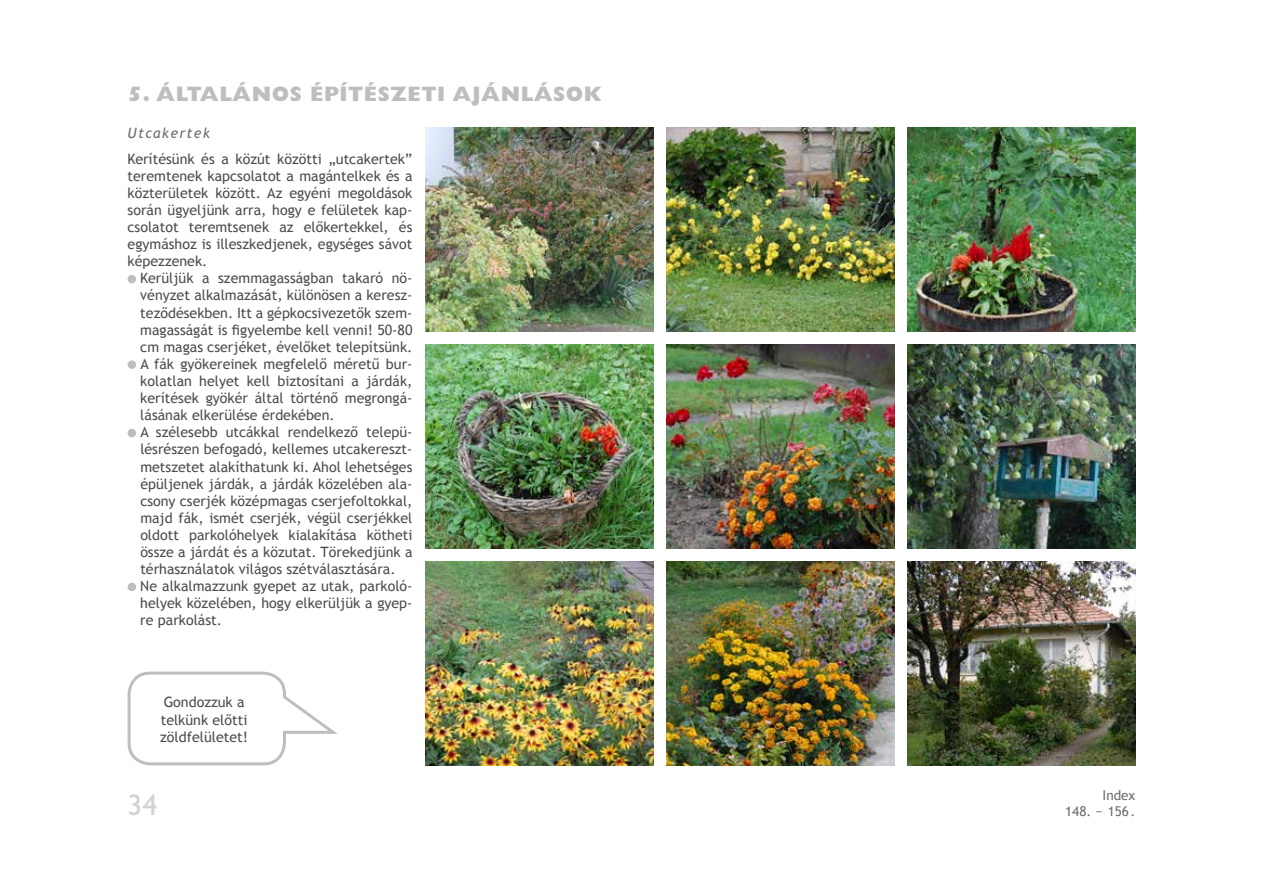
<style>
.page{position:relative;width:1263px;height:893px;background:#fff}
.page>*{position:absolute;margin:0;border:0;box-sizing:border-box;transform-origin:0 0}
.t1{font:30px "H Gill Sans A";color:#d1d3d4}
.t2{font:21px "H Gill Sans Extra Bold A";letter-spacing:.03em;color:#bcbec0}
.t3{font:14.25px/17.1px "Trebuchet MS";color:#4d4d4f}
.t4{font:italic 14.25px "Trebuchet MS";letter-spacing:.09em;color:#6d6e71}
.t5{font:13.5px/16.4px "Trebuchet MS";color:#6d6e71;text-align:right}
</style>
<div class="page">
<div style="left:128px;top:275px;width:8px;height:8px;background:#bcbec0;border-radius:50%"></div>
<div style="left:128px;top:360px;width:8px;height:9px;background:#bcbec0;border-radius:50%"></div>
<div style="left:128px;top:429px;width:8px;height:8px;background:#bcbec0;border-radius:50%"></div>
<div style="left:128px;top:583px;width:8px;height:8px;background:#bcbec0;border-radius:50%"></div>
<svg style="left:127px;top:671px;width:211px;height:95px"></svg>
<img style="left:425px;top:128px;width:228px;height:204px">
<img style="left:425px;top:561px;width:228px;height:204px">
<img style="left:425px;top:344px;width:228px;height:205px">
<img style="left:907px;top:128px;width:228px;height:204px">
<img style="left:907px;top:561px;width:228px;height:204px">
<img style="left:907px;top:344px;width:228px;height:205px">
<img style="left:666px;top:128px;width:228px;height:204px">
<img style="left:666px;top:561px;width:228px;height:204px">
<img style="left:666px;top:344px;width:228px;height:205px">
<h2 class="t2" style="left:128px;top:81px;width:475px">5. ÁLTALÁNOS ÉPÍTÉSZETI AJÁNLÁSOK</h2>
<p class="t4" style="left:128px;top:125px;width:84px">Utcakertek</p>
<p class="t3" style="left:128px;top:150px;width:286px;text-align:justify">Kerítésünk és a közút közötti „utcakertek” teremtenek kapcsolatot a magántelkek és a közterületek között. Az egyéni megoldások során ügyeljünk arra, hogy e felületek kap&shy;csolatot teremtsenek az előkertekkel, és egymáshoz is illeszkedjenek, egységes sávot képezzenek.</p>
<p class="t3" style="left:136px;top:270px;width:278px">Kerüljük a szemmagasságban takaró nö&shy;vényzet alkalmazását, különösen a keresz&shy;teződésekben. Itt a gépkocsivezetők szem&shy;magasságát is figyelembe kell venni! 50-80 cm magas cserjéket, évelőket telepítsünk.<br>A fák gyökereinek megfelelő méretű bur&shy;kolatlan helyet kell biztosítani a járdák, kerítések gyökér által történő megrongá&shy;lásának elkerülése érdekében.<br>A szélesebb utcákkal rendelkező telepü&shy;lésrészen befogadó, kellemes utcakereszt&shy;metszetet alakíthatunk ki. Ahol lehetséges épüljenek járdák, a járdák közelében ala&shy;csony cserjék középmagas cserjefoltokkal, majd fák, ismét cserjék, végül cserjékkel oldott parkolóhelyek kialakítása kötheti össze a járdát és a közutat. Törekedjünk a térhasználatok világos szétválasztására.<br>Ne alkalmazzunk gyepet az utak, parkoló&shy;helyek közelében, hogy elkerüljük a gyep&shy;re parkolást.</p>
<p class="t3" style="left:160px;top:694px;width:89px">Gondozzuk a telkünk előtti zöldfelületet!</p>
<h1 class="t1" style="left:128px;top:788px;width:31px">34</h1>
<p class="t5" style="left:1065px;top:787px;width:72px">Index<br>148. − 156.</p>
</div>
